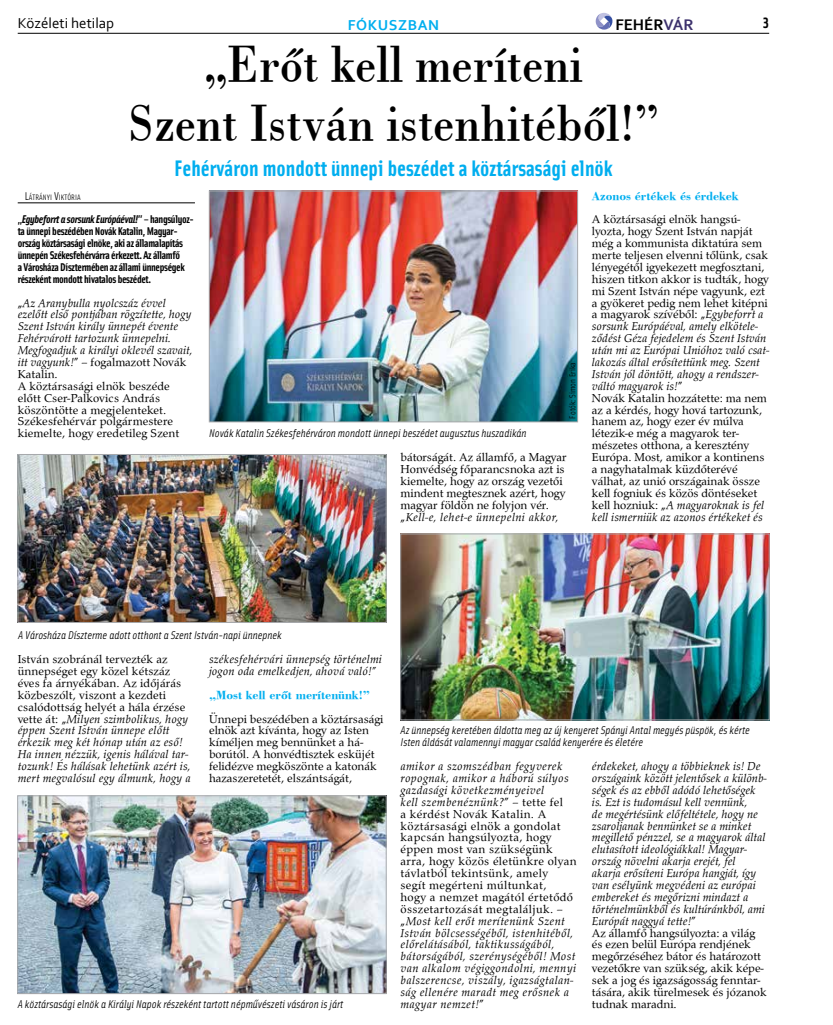
<style>
.page{position:relative;width:833px;height:1025px;background:#fff}
.page>*{position:absolute;margin:0;border:0;box-sizing:border-box;transform-origin:0 0}
.t1{font:52.5px/59.4px "Bodoni PFL";color:#000;text-align:center;scale:.9 1}
.t2{font:700 22.5px "Solex";color:#00aeef}
.t3{font:700 16.12px "Corbel";color:#000}
.t4{font:15px "Corbel";color:#000}
.t5{font:700 15px "Corbel";letter-spacing:.04em;color:#00aeef}
.t6{font:700 15px "Solex";color:#000}
.t7{font:700 12.5px "Bodoni PFL";color:#00aeef}
.t8{font:italic 11.88px/11.9px "Palladius";letter-spacing:.01em;color:#000}
.t9{font:11.88px/11.9px "Palladius";color:#000}
.t10{font:italic 11.88px/11.9px "Palladius";letter-spacing:.03em;color:#000}
.t11{font:italic 11.25px/11.9px "Solex";color:#000}
.t12{font:700 11.25px/11.9px "Solex";letter-spacing:-.03em;color:#000}
.t13{font:8.75px "Solex";color:#000}
.t14{font:7.88px "Solex";color:#000}
.s1{color:#3c316c}
.s2{font-size:11.25px}
.s3{font-style:italic}
.s4{font-style:normal}
</style>
<div class="page">
<hr style="left:18px;top:33px;width:751px;height:1px;background:#000">
<svg style="left:595px;top:13px;width:17px;height:17px"></svg>
<img style="left:20px;top:456px;width:364px;height:164px">
<div style="left:18px;top:454px;width:368px;height:168px;border:1px solid #a7a9ac"></div>
<img style="left:402px;top:535px;width:365px;height:182px">
<div style="left:400px;top:533px;width:369px;height:186px;border:1px solid #a7a9ac"></div>
<img style="left:20px;top:797px;width:364px;height:194px">
<div style="left:18px;top:795px;width:368px;height:198px;border:1px solid #a7a9ac"></div>
<hr style="left:18px;top:202px;width:177px;height:1px;background:#000">
<img style="left:211px;top:193px;width:365px;height:227px">
<div style="left:209px;top:191px;width:369px;height:231px;border:1px solid #a7a9ac"></div>
<p class="t4" style="left:18px;top:13px;width:98px">Közéleti hetilap</p>
<p class="t5" style="left:348px;top:15px;width:93px">FÓKUSZBAN</p>
<h3 class="t3" style="left:615px;top:14px;width:80px">FEHÉR<span class="s1">VÁR</span></h3>
<p class="t6" style="left:762px;top:13px;width:8px">3</p>
<h1 class="t1" style="left:128px;top:33px;width:591px">„Erőt kell meríteni<br>Szent István istenhitéből!”</h1>
<h2 class="t2" style="left:174px;top:153px;width:440px">Fehérváron mondott ünnepi beszédet a köztársasági elnök</h2>
<p class="t14" style="left:25px;top:192px;width:57px"><span class="s2">L</span>ÁTRÁNYI <span class="s2">V</span>IKTÓRIA</p>
<p class="t12" style="left:18px;top:213px;width:178px">„<span class="s3">Egybeforrt a sorsunk Európáéval!</span>” – hangsúlyoz&shy;ta ünnepi beszédében Novák Katalin, Magyar&shy;ország köztársasági elnöke, aki az államalapítás ünnepén Székesfehérvárra érkezett. Az államfő<br>a Városháza Dísztermében az állami ünnepségek részeként mondott hivatalos beszédet.</p>
<p class="t8" style="left:18px;top:296px;width:176px"><span class="s4">„</span>Az Aranybulla nyolcszáz évvel ezelőtt első pontjában rögzítette, hogy<br>Szent István király ünnepét évente<br>Fehérvárott tartozunk ünnepelni.<br>Megfogadjuk a királyi oklevél szavait, itt vagyunk!<span class="s4">” – fogalmazott Novák<br>Katalin.<br>A köztársasági elnök beszéde előtt Cser-Palkovics András köszöntötte a megjelenteket.<br>Székesfehérvár polgármestere kiemelte, hogy eredetileg Szent</span></p>
<p class="t11" style="left:209px;top:427px;width:319px">Novák Katalin Székesfehérváron mondott ünnepi beszédet augusztus huszadikán</p>
<p class="t13" style="left:567px;top:418px;width:58px;rotate:-90deg">Fotók: Simon Erika</p>
<p class="t9" style="left:400px;top:451px;width:167px">bátorságát. Az államfő, a Magyar<br>Honvédség főparancsnoka azt is kiemelte, hogy az ország vezetői mindent megtesznek azért, hogy magyar földön ne folyjon vér. „<span class="s3">Kell-e, lehet-e ünnepelni akkor,</span></p>
<p class="t7" style="left:592px;top:187px;width:148px">Azonos értékek és érdekek</p>
<p class="t9" style="left:592px;top:213px;width:179px">A köztársasági elnök hangsú&shy;lyozta, hogy Szent István napját még a kommunista diktatúra sem merte teljesen elvenni tőlünk, csak lényegétől igyekezett megfosztani, hiszen titkon akkor is tudták, hogy mi Szent István népe vagyunk, ezt a gyökeret pedig nem lehet kitépni a magyarok szívéből: „<span class="s3">Egybeforrt a sorsunk Európáéval, amely elkötele&shy;ződést Géza fejedelem és Szent István után mi az Európai Unióhoz való csat&shy;lakozás által erősítettünk meg. Szent István jól döntött, ahogy a rendszer&shy;váltó magyarok is!</span>”<br>Novák Katalin hozzátette: ma nem az a kérdés, hogy hová tartozunk, hanem az, hogy ezer év múlva létezik-e még a magyarok ter&shy;mészetes otthona, a keresztény Európa. Most, amikor a kontinens a nagyhatalmak küzdőterévé válhat, az unió országainak össze kell fogniuk és közös döntéseket kell hozniuk: „<span class="s3">A magyaroknak is fel kell ismerniük az azonos értékeket és</span></p>
<p class="t11" style="left:18px;top:628px;width:265px">A Városháza Díszterme adott otthont a Szent István-napi ünnepnek</p>
<p class="t8" style="left:18px;top:653px;width:175px"><span class="s4">István szobránál tervezték az ünnepséget egy közel kétszáz éves fa árnyékában. Az időjárás közbeszólt, viszont a kezdeti csalódottság helyét a hála érzése vette át: „</span>Milyen szimbolikus, hogy éppen Szent István ünnepe előtt érkezik meg két hónap után az eső!<br>Ha innen nézzük, igenis hálával tar&shy;tozunk! És hálásak lehetünk azért is, mert megvalósul egy álmunk, hogy a</p>
<p class="t8" style="left:209px;top:653px;width:174px">székesfehérvári ünnepség történelmi jogon oda emelkedjen, ahová való!”</p>
<p class="t7" style="left:209px;top:685px;width:162px">„Most kell erőt merítenünk!”</p>
<p class="t9" style="left:209px;top:712px;width:176px">Ünnepi beszédében a köztársasági elnök azt kívánta, hogy az Isten kíméljen meg bennünket a há&shy;borútól. A honvédtisztek esküjét felidézve megköszönte a katonák hazaszeretetét, elszántságát,</p>
<p class="t11" style="left:18px;top:997px;width:327px">A köztársasági elnök a Királyi Napok részeként tartott népművészeti vásáron is járt</p>
<p class="t11" style="left:400px;top:723px;width:351px">Az ünnepség keretében áldotta meg az új kenyeret Spányi Antal megyés püspök, és kérte<br>Isten áldását valamennyi magyar család kenyerére és életére</p>
<p class="t10" style="left:400px;top:760px;width:177px">amikor a szomszédban fegyverek ropognak, amikor a háború súlyos gazdasági következményeivel<br>kell szembenéznünk?<span class="s4">” – tette fel<br>a kérdést Novák Katalin. A köztársasági elnök a gondolat kapcsán hangsúlyozta, hogy éppen most van szükségünk arra, hogy közös életünkre olyan távlatból tekintsünk, amely<br>segít megérteni múltunkat,<br>hogy a nemzet magától értetődő összetartozását megtaláljuk. – „</span>Most kell erőt merítenünk Szent<br>István bölcsességéből, istenhitéből, előrelátásából, taktikusságából, bátorságából, szerénységéből! Most van alkalom végiggondolni, mennyi balszerencse, viszály, igazságtalan&shy;ság ellenére maradt meg erősnek a magyar nemzet!<span class="s4">”</span></p>
<p class="t8" style="left:592px;top:760px;width:176px">érdekeket, ahogy a többieknek is! De országaink között jelentősek a különb&shy;ségek és az ebből adódó lehetőségek is. Ezt is tudomásul kell vennünk,<br>de megértésünk előfeltétele, hogy ne zsaroljanak bennünket se a minket megillető pénzzel, se a magyarok által elutasított ideológiákkal! Magyar&shy;ország növelni akarja erejét, fel akarja erősíteni Európa hangját, így van esélyünk megvédeni az európai embereket és megőrizni mindazt a történelmünkből és kultúránkból, ami Európát naggyá tette!<span class="s4">”<br>Az államfő hangsúlyozta: a világ és ezen belül Európa rendjének megőrzéséhez bátor és határozott vezetőkre van szükség, akik képe&shy;sek a jog és igazságosság fenntar&shy;tására, akik türelmesek és józanok tudnak maradni.</span></p>
</div>
